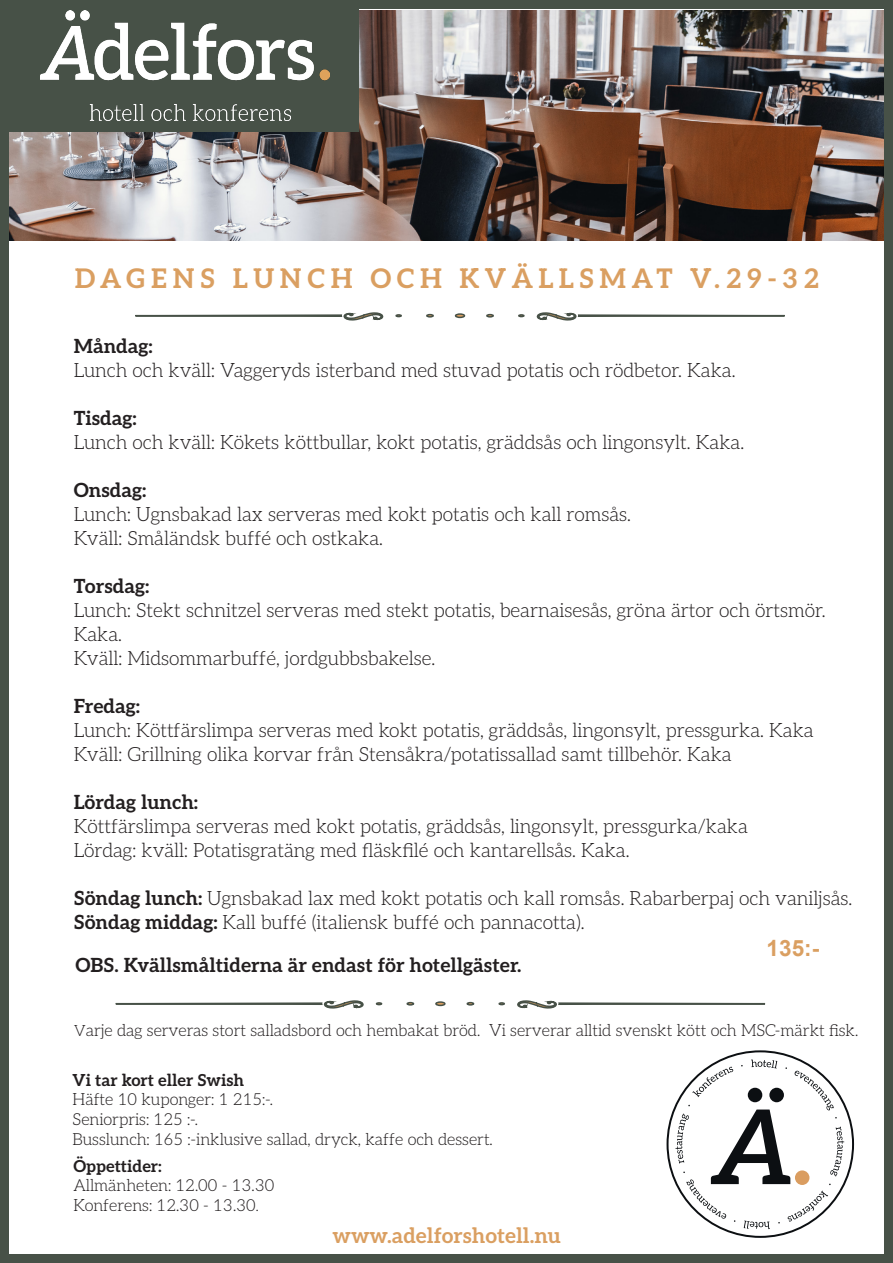
<style>
.page{position:relative;width:893px;height:1263px;background:#fff}
.page>*{position:absolute;margin:0;border:0;box-sizing:border-box;transform-origin:0 0}
.Cover_Text_-_Sans{font:700 27px "Aleo";letter-spacing:.2em;color:#da9f61}
.Section_Header{font:700 22.5px "Arial";color:#da9f61}
.Footer_Text{font:700 21px "Aleo";color:#da9f61}
.t1{font:300 19.5px/24px "Aleo";color:#231f20}
.t2{font:700 19.5px "Aleo";color:#231f20}
.t3{font:300 16.5px/19.8px "Aleo";color:#231f20}
.s1{font-weight:700}
.s2{font-size:15px}
</style>
<div class="page">
<img style="left:10px;top:10px;width:873px;height:231px">
<div style="left:0;top:0;width:893px;height:1263px;border:9px solid #475147"></div>
<svg style="left:666px;top:1050px;width:188px;height:188px"></svg>
<svg style="left:135px;top:312px;width:249px;height:9px"></svg>
<svg style="left:536px;top:312px;width:249px;height:9px"></svg>
<svg style="left:454px;top:313px;width:12px;height:6px"></svg>
<svg style="left:395px;top:314px;width:7px;height:3px"></svg>
<svg style="left:426px;top:314px;width:8px;height:4px"></svg>
<svg style="left:518px;top:314px;width:7px;height:3px"></svg>
<svg style="left:486px;top:314px;width:8px;height:4px"></svg>
<svg style="left:115px;top:1000px;width:249px;height:9px"></svg>
<svg style="left:517px;top:1000px;width:249px;height:9px"></svg>
<svg style="left:435px;top:1001px;width:11px;height:6px"></svg>
<svg style="left:376px;top:1002px;width:6px;height:3px"></svg>
<svg style="left:406px;top:1002px;width:8px;height:4px"></svg>
<svg style="left:498px;top:1002px;width:7px;height:3px"></svg>
<svg style="left:466px;top:1002px;width:8px;height:4px"></svg>
<div style="left:7px;top:5px;width:352px;height:127px;background:#475147"></div>
<img style="left:41px;top:11px;width:288px;height:110px">
<p class="Cover_Text_-_Sans" style="left:75px;top:257px;width:747px">DAGENS LUNCH OCH KVÄLLSMAT V.29-32</p>
<p class="t2" style="left:74px;top:330px;width:81px">Måndag:</p>
<p class="t1" style="left:74px;top:357px;width:663px">Lunch och kväll: Vaggeryds isterband med stuvad potatis och rödbetor. Kaka.</p>
<p class="t2" style="left:74px;top:402px;width:65px">Tisdag:</p>
<p class="t1" style="left:74px;top:429px;width:672px">Lunch och kväll: Kökets köttbullar, kokt potatis, gräddsås och lingonsylt. Kaka.</p>
<p class="t2" style="left:74px;top:474px;width:74px">Onsdag:</p>
<p class="t1" style="left:74px;top:501px;width:559px">Lunch: Ugnsbakad lax serveras med kokt potatis och kall romsås.</p>
<p class="t1" style="left:74px;top:525px;width:311px">Kväll: Småländsk buffé och ostkaka.</p>
<p class="t2" style="left:74px;top:570px;width:77px">Torsdag:</p>
<p class="t1" style="left:74px;top:597px;width:753px">Lunch: Stekt schnitzel serveras med stekt potatis, bearnaisesås, gröna ärtor och örtsmör.<br>Kaka.</p>
<p class="t1" style="left:74px;top:645px;width:363px">Kväll: Midsommarbuffé, jordgubbsbakelse.</p>
<p class="t2" style="left:74px;top:690px;width:68px">Fredag:</p>
<p class="t1" style="left:74px;top:717px;width:741px">Lunch: Köttfärslimpa serveras med kokt potatis, gräddsås, lingonsylt, pressgurka. Kaka</p>
<p class="t1" style="left:74px;top:741px;width:659px">Kväll: Grillning olika korvar från Stensåkra/potatissallad samt tillbehör. Kaka</p>
<p class="t2" style="left:74px;top:786px;width:126px">Lördag lunch:</p>
<p class="t1" style="left:74px;top:813px;width:675px">Köttfärslimpa serveras med kokt potatis, gräddsås, lingonsylt, pressgurka/kaka</p>
<p class="t1" style="left:74px;top:837px;width:557px">Lördag: kväll: Potatisgratäng med fläskfilé och kantarellsås. Kaka.</p>
<p class="t1" style="left:74px;top:885px;width:780px"><span class="s1">Söndag lunch:</span> Ugnsbakad lax med kokt potatis och kall romsås. Rabarberpaj och vaniljsås.</p>
<p class="t1" style="left:74px;top:909px;width:512px"><span class="s1">Söndag middag:</span> Kall buffé (italiensk buffé och pannacotta).</p>
<p class="t2" style="left:75px;top:950px;width:448px">OBS. Kvällsmåltiderna är endast för hotellgäster.</p>
<p class="Section_Header" style="left:767px;top:932px;width:54px">135:-</p>
<p class="t3" style="left:74px;top:1020px;width:786px"><span class="s2">V</span>arje dag serveras stort salladsbord och hembakat bröd. Vi serverar alltid svenskt kött och MSC-märkt fisk.</p>
<p class="t3" style="left:73px;top:1069px;width:202px"><span class="s1">Vi tar kort eller Swish<br></span>Häfte 10 kuponger: 1 215:-.<br>Seniorpris: 125 :-.</p>
<p class="t3" style="left:73px;top:1128px;width:422px">Busslunch: 165 :-inklusive sallad, dryck, kaffe och dessert.</p>
<p class="t3" style="left:73px;top:1155px;width:202px"><span class="s1">Öppettider:<br></span>Allmänheten: 12.00 - 13.30<br>Konferens: 12.30 - 13.30<span class="s2">.</span></p>
<p class="Footer_Text" style="left:333px;top:1218px;width:230px">www.adelforshotell.nu</p>
</div>
